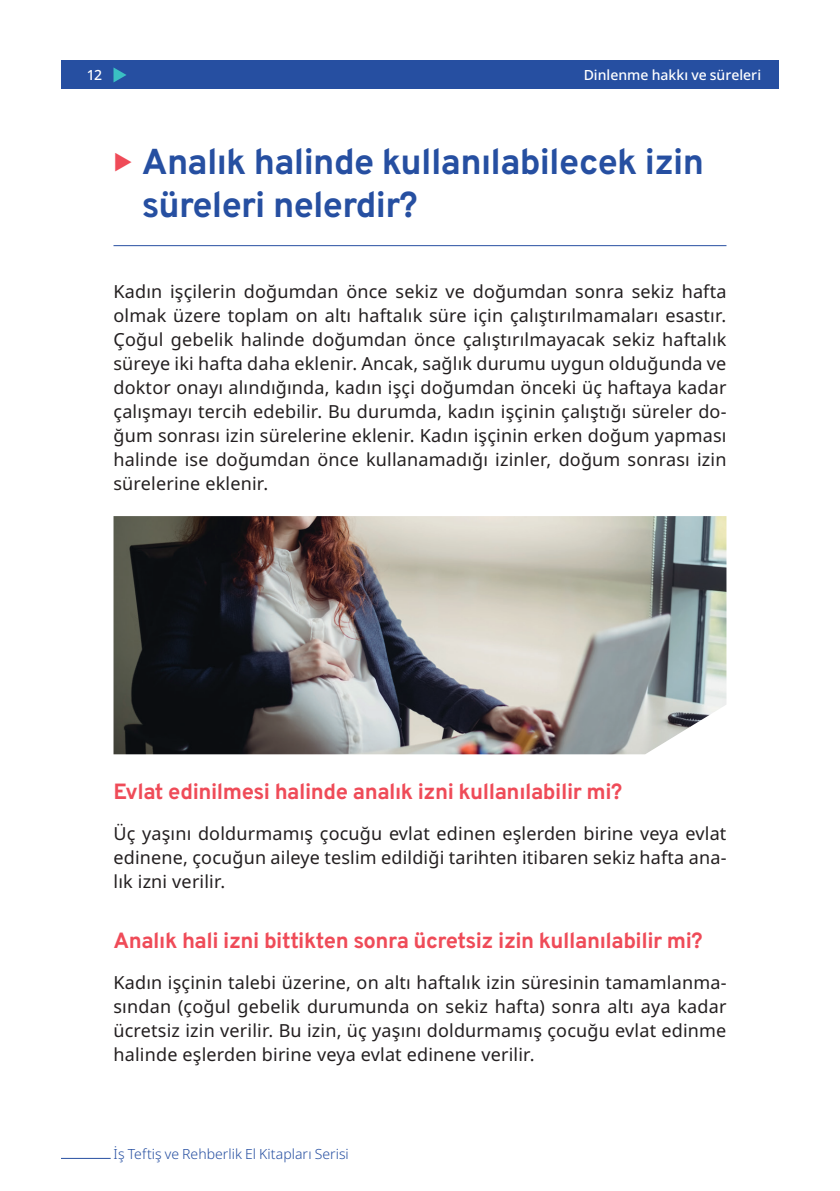
<style>
.page{position:relative;width:840px;height:1191px;background:#fff}
.page>*{position:absolute;margin:0;border:0;box-sizing:border-box;transform-origin:0 0}
.t1{font:36px/43.2px "Overpass";letter-spacing:-.02em;color:#264fa1}
.t2{font:22px "Overpass";letter-spacing:-.02em;color:#ef4b58}
.t3{font:18px/24px "Noto Sans";letter-spacing:.01em;color:#231f20;text-align:justify}
.t4{font:300 14px "Noto Sans";color:#264fa1}
.t5{font:500 14px "Noto Sans";color:#fff}
</style>
<div class="page">
<div style="left:61px;top:61px;width:717px;height:28px;background:#264fa1"></div>
<svg style="left:113px;top:67px;width:13px;height:15px"></svg>
<hr style="left:61px;top:1158px;width:50px;height:1px;background:#264fa1">
<hr style="left:113px;top:245px;width:613px;height:1px;background:#264fa1">
<img style="left:113px;top:516px;width:613px;height:238px">
<p class="t5" style="left:87px;top:65px;width:17px">12</p>
<p class="t5" style="left:583px;top:65px;width:179px">Dinlenme hakkı ve süreleri</p>
<h1 class="t1" style="left:142px;top:138px;width:563px">Analık halinde kullanılabilecek izin süreleri nelerdir?</h1>
<p class="t3" style="left:113px;top:279px;width:614px">Kadın işçilerin doğumdan önce sekiz ve doğumdan sonra sekiz hafta olmak üzere toplam on altı haftalık süre için çalıştırılmamaları esastır.<br>Çoğul gebelik halinde doğumdan önce çalıştırılmayacak sekiz haftalık süreye iki hafta daha eklenir. Ancak, sağlık durumu uygun olduğunda ve doktor onayı alındığında, kadın işçi doğumdan önceki üç haftaya kadar çalışmayı tercih edebilir. Bu durumda, kadın işçinin çalıştığı süreler do&shy;ğum sonrası izin sürelerine eklenir. Kadın işçinin erken doğum yapması halinde ise doğumdan önce kullanamadığı izinler, doğum sonrası izin sürelerine eklenir.</p>
<p class="t2" style="left:113px;top:773px;width:510px">Evlat edinilmesi halinde analık izni kullanılabilir mi?</p>
<p class="t3" style="left:113px;top:821px;width:614px">Üç yaşını doldurmamış çocuğu evlat edinen eşlerden birine veya evlat edinene, çocuğun aileye teslim edildiği tarihten itibaren sekiz hafta ana&shy;lık izni verilir.</p>
<p class="t2" style="left:113px;top:922px;width:590px">Analık hali izni bittikten sonra ücretsiz izin kullanılabilir mi?</p>
<p class="t3" style="left:113px;top:970px;width:614px">Kadın işçinin talebi üzerine, on altı haftalık izin süresinin tamamlanma&shy;sından (çoğul gebelik durumunda on sekiz hafta) sonra altı aya kadar ücretsiz izin verilir. Bu izin, üç yaşını doldurmamış çocuğu evlat edinme halinde eşlerden birine veya evlat edinene verilir.</p>
<p class="t4" style="left:113px;top:1144px;width:237px">İş Teftiş ve Rehberlik El Kitapları Serisi</p>
</div>
